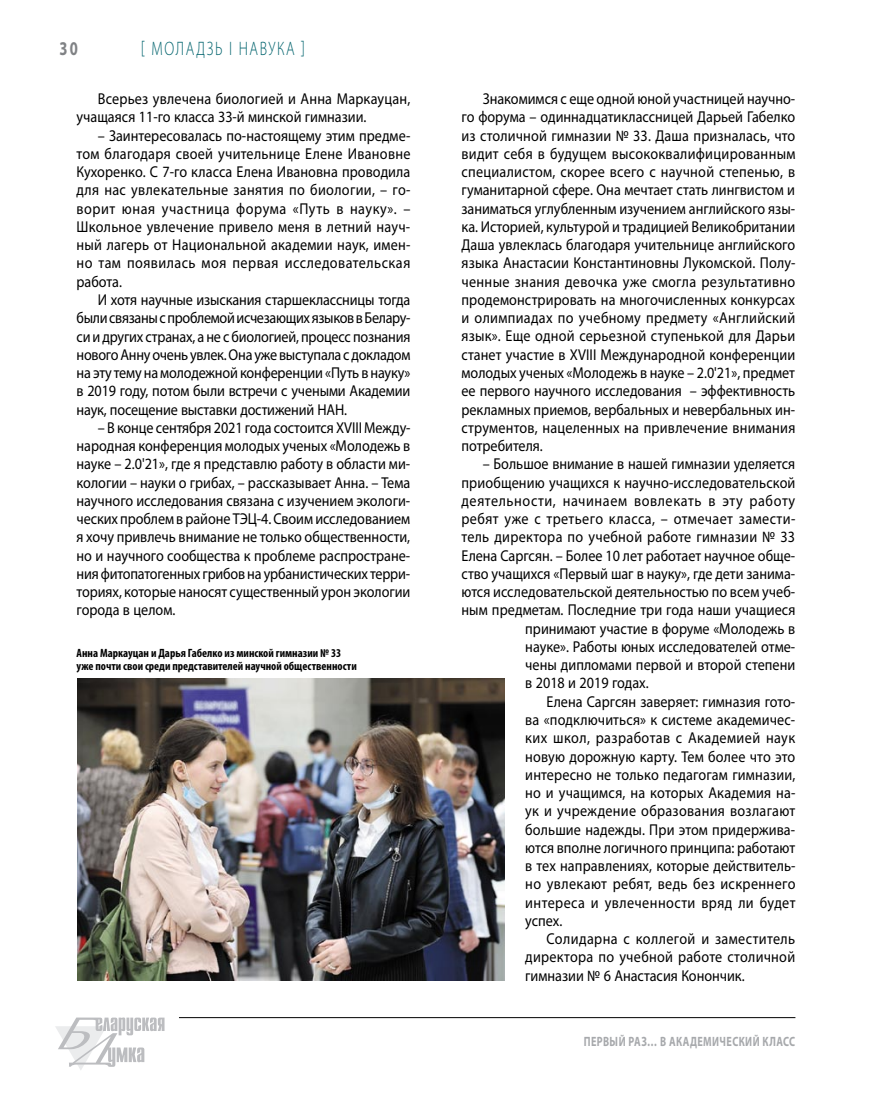
<style>
.page{position:relative;width:872px;height:1106px;background:#fff}
.page>*{position:absolute;margin:0;border:0;box-sizing:border-box;transform-origin:0 0}
.t1{font:300 19.5px "Myriad Pro";letter-spacing:.11em;color:#00636d;scale:.75 1}
.t2{font:700 19.5px "Myriad Pro";color:#808285;scale:.75 1}
.t3{font:15.75px/18.3px "Myriad Pro";letter-spacing:.005em;color:#000;text-align:justify;scale:.9 1}
.t4{font:15.75px "Myriad Pro";letter-spacing:.03em;color:#000;scale:.9 1}
.t5{font:15.75px "Myriad Pro";letter-spacing:.04em;color:#000;scale:.9 1}
.t6{font:15.75px "Myriad Pro";letter-spacing:.025em;color:#000;scale:.9 1}
.t7{font:700 13.5px "Myriad Pro";letter-spacing:.04em;color:#a7a9ac;scale:.75 1}
.t8{font:700 condensed 12px/13.5px "Myriad Pro";color:#000}
</style>
<div class="page">
<hr style="left:179px;top:1017px;width:616px;height:1px;background:#000">
<svg style="left:55px;top:1017px;width:109px;height:53px"></svg>
<img style="left:78px;top:678px;width:426px;height:302px">
<p class="t1" style="left:141px;top:38px;width:220px">[ Моладзь і навука ]</p>
<p class="t3" style="left:77px;top:89px;width:372px;text-indent:21px">Всерьез увлечена биологией и Анна Маркауцан, учащаяся 11-го класса 33-й минской гимназии.</p>
<p class="t3" style="left:77px;top:126px;width:372px;text-indent:21px">– Заинтересовалась по-настоящему этим предме&shy;том благодаря своей учительнице Елене Ивановне Кухоренко. С 7-го класса Елена Ивановна проводила для нас увлекательные занятия по биологии, – го&shy;ворит юная участница форума «Путь в науку». – Школьное увлечение привело меня в летний науч&shy;ный лагерь от Национальной академии наук, имен&shy;но там появилась моя первая исследовательская работа.</p>
<p class="t3" style="left:77px;top:290px;width:372px;text-indent:21px">И хотя научные изыскания старшеклассницы тогда были связаны с проблемой исчезающих языков в Белару&shy;си и других странах, а не с биологией, процесс познания нового Анну очень увлек. Она уже выступала с докладом на эту тему на молодежной конференции «Путь в науку» в 2019 году, потом были встречи с учеными Академии наук, посещение выставки достижений НАН.</p>
<p class="t3" style="left:77px;top:418px;width:372px;text-indent:21px">– В конце сентября 2021 года состоится XVIII Между&shy;народная конференция молодых ученых «Молодежь в науке – 2.0'21», где я представлю работу в области ми&shy;кологии – науки о грибах, – рассказывает Анна. – Тема научного исследования связана с изучением экологи&shy;ческих проблем в районе ТЭЦ-4. Своим исследованием я хочу привлечь внимание не только общественности, но и научного сообщества к проблеме распростране&shy;ния фитопатогенных грибов на урбанистических терри&shy;ториях, которые наносят существенный урон экологии города в целом.</p>
<p class="t2" style="left:60px;top:36px;width:26px">30</p>
<p class="t8" style="left:77px;top:645px;width:282px">Анна Маркауцан и Дарья Габелко из минской гимназии № 33 уже почти свои среди представителей научной общественности</p>
<p class="t3" style="left:461px;top:89px;width:373px;text-indent:21px">Знакомимся с еще одной юной участницей научно&shy;го форума – одиннадцатиклассницей Дарьей Габелко из столичной гимназии № 33. Даша призналась, что видит себя в будущем высококвалифицированным специалистом, скорее всего с научной степенью, в гуманитарной сфере. Она мечтает стать лингвистом и заниматься углубленным изучением английского язы&shy;ка. Историей, культурой и традицией Великобритании Даша увлеклась благодаря учительнице английского языка Анастасии Константиновны Лукомской. Полу&shy;ченные знания девочка уже смогла результативно продемонстрировать на многочисленных конкурсах и олимпиадах по учебному предмету «Английский язык». Еще одной серьезной ступенькой для Дарьи станет участие в XVIII Международной конференции молодых ученых «Молодежь в науке – 2.0'21», предмет ее первого научного исследования – эффективность рекламных приемов, вербальных и невербальных ин&shy;струментов, нацеленных на привлечение внимания потребителя.</p>
<p class="t3" style="left:483px;top:454px;width:349px">– Большое внимание в нашей гимназии уделяется</p>
<p class="t3" style="left:461px;top:473px;width:372px">приобщению учащихся к научно-исследовательской</p>
<p class="t5" style="left:461px;top:491px;width:372px">деятельности, начинаем вовлекать в эту работу</p>
<p class="t4" style="left:461px;top:509px;width:372px">ребят уже с третьего класса, – отмечает замести-</p>
<p class="t3" style="left:461px;top:527px;width:372px">тель директора по учебной работе гимназии № 33</p>
<p class="t3" style="left:461px;top:546px;width:372px">Елена Саргсян. – Более 10 лет работает научное обще-</p>
<p class="t3" style="left:461px;top:564px;width:372px">ство учащихся «Первый шаг в науку», где дети занима-</p>
<p class="t3" style="left:461px;top:582px;width:372px">ются исследовательской деятельностью по всем учеб-</p>
<p class="t3" style="left:461px;top:600px;width:372px">ным предметам. Последние три года наши учащиеся</p>
<p class="t3" style="left:525px;top:619px;width:301px">принимают участие в форуме «Молодежь в</p>
<p class="t3" style="left:525px;top:637px;width:301px">науке». Работы юных исследователей отме-</p>
<p class="t3" style="left:525px;top:655px;width:301px">чены дипломами первой и второй степени</p>
<p class="t3" style="left:525px;top:673px;width:139px">в 2018 и 2019 годах.</p>
<p class="t3" style="left:546px;top:692px;width:278px">Елена Саргсян заверяет: гимназия гото-</p>
<p class="t3" style="left:525px;top:710px;width:301px">ва «подключиться» к системе академичес-</p>
<p class="t4" style="left:525px;top:728px;width:301px">ких школ, разработав с Академией наук</p>
<p class="t3" style="left:525px;top:747px;width:301px">новую дорожную карту. Тем более что это</p>
<p class="t3" style="left:525px;top:765px;width:301px">интересно не только педагогам гимназии,</p>
<p class="t3" style="left:525px;top:783px;width:302px">но и учащимся, на которых Академия на-</p>
<p class="t3" style="left:525px;top:801px;width:301px">ук и учреждение образования возлагают</p>
<p class="t3" style="left:525px;top:820px;width:301px">большие надежды. При этом придержива-</p>
<p class="t3" style="left:525px;top:838px;width:301px">ются вполне логичного принципа: работают</p>
<p class="t3" style="left:525px;top:856px;width:302px">в тех направлениях, которые действитель-</p>
<p class="t6" style="left:525px;top:874px;width:302px">но увлекают ребят, ведь без искреннего</p>
<p class="t4" style="left:525px;top:892px;width:302px">интереса и увлеченности вряд ли будет</p>
<p class="t3" style="left:525px;top:911px;width:43px">успех.</p>
<p class="t4" style="left:546px;top:929px;width:278px">Солидарна с коллегой и заместитель</p>
<p class="t3" style="left:525px;top:947px;width:301px">директора по учебной работе столичной</p>
<p class="t3" style="left:525px;top:966px;width:245px">гимназии № 6 Анастасия Конончик.</p>
<p class="t7" style="left:584px;top:1032px;width:284px">Первый раз… в академический класс</p>
</div>
